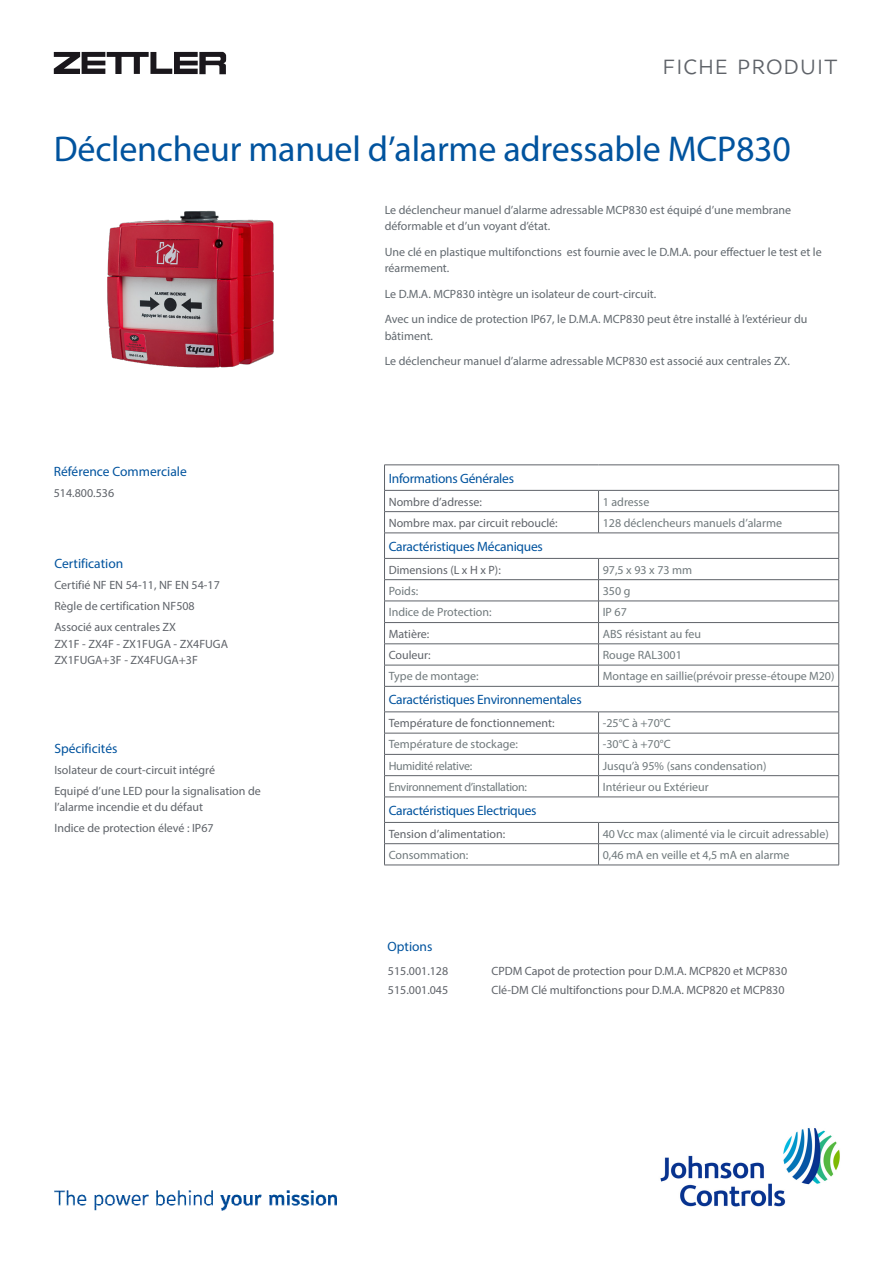
<style>
.page{position:relative;width:893px;height:1263px;background:#fff}
.page>*{position:absolute;margin:0;border:0;box-sizing:border-box;transform-origin:0 0}
.Main_Headline{font:36px "Myriad Pro";letter-spacing:-.01em;color:#01539e}
.t1{font:300 27px "Maurea Jci Caps ML";color:#5f6369}
.Para_title{font:13.5px "Myriad Pro";letter-spacing:-.02em;color:#01539e}
.Para_title-2{font:13.5px "Myriad Pro";color:#01539e}
.Body{font:12px/16.5px "Myriad Pro";color:#5f6369}
.Para_title-3{font:12px/16.5px "Myriad Pro";color:#61686e}
.t2{font:12px "Myriad Pro";color:#70797c}
.t3{font:12px "Myriad Pro";letter-spacing:-.025em;color:#70797c}
.Para_title-4{font:12px "Myriad Pro";color:#5f6369}
</style>
<div class="page">
<svg style="left:54px;top:52px;width:172px;height:22px"></svg>
<hr style="left:384px;top:465px;width:214px;height:1px;background:#5f6369">
<hr style="left:598px;top:465px;width:241px;height:1px;background:#5f6369">
<hr style="left:384px;top:490px;width:214px;height:1px;background:#5f6369">
<hr style="left:598px;top:490px;width:241px;height:1px;background:#5f6369">
<hr style="left:384px;top:511px;width:214px;height:1px;background:#5f6369">
<hr style="left:598px;top:511px;width:241px;height:1px;background:#5f6369">
<svg style="left:598px;top:491px;width:1px;height:42px"></svg>
<hr style="left:384px;top:533px;width:214px;height:1px;background:#5f6369">
<hr style="left:598px;top:533px;width:241px;height:1px;background:#5f6369">
<hr style="left:384px;top:558px;width:214px;height:1px;background:#5f6369">
<hr style="left:598px;top:558px;width:241px;height:1px;background:#5f6369">
<hr style="left:384px;top:579px;width:214px;height:1px;background:#5f6369">
<hr style="left:598px;top:579px;width:241px;height:1px;background:#5f6369">
<hr style="left:384px;top:601px;width:214px;height:1px;background:#5f6369">
<hr style="left:598px;top:601px;width:241px;height:1px;background:#5f6369">
<hr style="left:384px;top:622px;width:214px;height:1px;background:#5f6369">
<hr style="left:598px;top:622px;width:241px;height:1px;background:#5f6369">
<hr style="left:384px;top:643px;width:214px;height:1px;background:#5f6369">
<hr style="left:598px;top:643px;width:241px;height:1px;background:#5f6369">
<hr style="left:384px;top:665px;width:214px;height:1px;background:#5f6369">
<hr style="left:598px;top:665px;width:241px;height:1px;background:#5f6369">
<svg style="left:598px;top:559px;width:1px;height:127px"></svg>
<hr style="left:384px;top:686px;width:214px;height:1px;background:#5f6369">
<hr style="left:598px;top:686px;width:241px;height:1px;background:#5f6369">
<hr style="left:384px;top:712px;width:214px;height:1px;background:#5f6369">
<hr style="left:598px;top:712px;width:241px;height:1px;background:#5f6369">
<hr style="left:384px;top:733px;width:214px;height:1px;background:#5f6369">
<hr style="left:598px;top:733px;width:241px;height:1px;background:#5f6369">
<hr style="left:384px;top:754px;width:214px;height:1px;background:#5f6369">
<hr style="left:598px;top:754px;width:241px;height:1px;background:#5f6369">
<hr style="left:384px;top:775px;width:214px;height:1px;background:#5f6369">
<hr style="left:598px;top:775px;width:241px;height:1px;background:#5f6369">
<svg style="left:598px;top:712px;width:1px;height:85px"></svg>
<hr style="left:384px;top:797px;width:214px;height:1px;background:#5f6369">
<hr style="left:598px;top:797px;width:241px;height:1px;background:#5f6369">
<hr style="left:384px;top:822px;width:214px;height:1px;background:#5f6369">
<hr style="left:598px;top:822px;width:241px;height:1px;background:#5f6369">
<hr style="left:384px;top:843px;width:214px;height:1px;background:#5f6369">
<svg style="left:384px;top:466px;width:1px;height:399px"></svg>
<hr style="left:598px;top:843px;width:241px;height:1px;background:#5f6369">
<svg style="left:598px;top:823px;width:1px;height:42px"></svg>
<svg style="left:838px;top:465px;width:1px;height:400px"></svg>
<hr style="left:384px;top:865px;width:214px;height:1px;background:#5f6369">
<hr style="left:598px;top:865px;width:241px;height:1px;background:#5f6369">
<img style="left:107px;top:210px;width:167px;height:158px">
<img style="left:660px;top:1128px;width:180px;height:79px">
<img style="left:54px;top:1190px;width:282px;height:20px">
<p class="t1" style="left:662px;top:53px;width:177px">fiche produit</p>
<p class="Main_Headline" style="left:54px;top:127px;width:738px">Déclencheur manuel d’alarme adressable MCP830</p>
<p class="Para_title-2" style="left:54px;top:463px;width:135px">Référence Commerciale</p>
<p class="Para_title-4" style="left:54px;top:485px;width:62px">514.800.536</p>
<p class="Para_title-2" style="left:54px;top:555px;width:70px">Certification</p>
<p class="Body" style="left:54px;top:577px;width:167px">Certifié NF EN 54-11, NF EN 54-17</p>
<p class="Body" style="left:54px;top:598px;width:142px">Règle de certification NF508</p>
<p class="Body" style="left:54px;top:619px;width:123px">Associé aux centrales ZX</p>
<p class="Body" style="left:54px;top:635px;width:175px">ZX1F - ZX4F - ZX1FUGA - ZX4FUGA</p>
<p class="Body" style="left:54px;top:652px;width:145px">ZX1FUGA+3F - ZX4FUGA+3F</p>
<p class="Para_title-2" style="left:54px;top:740px;width:65px">Spécificités</p>
<p class="Body" style="left:54px;top:761px;width:162px">Isolateur de court-circuit intégré</p>
<p class="Body" style="left:54px;top:782px;width:208px">Equipé d’une LED pour la signalisation de l’alarme incendie et du défaut</p>
<p class="Body" style="left:54px;top:820px;width:161px">Indice de protection élevé : IP67</p>
<p class="Para_title-3" style="left:385px;top:201px;width:408px">Le déclencheur manuel d’alarme adressable MCP830 est équipé d’une membrane déformable et d’un voyant d’état.</p>
<p class="Para_title-3" style="left:385px;top:243px;width:439px">Une clé en plastique multifonctions est fournie avec le D.M.A. pour effectuer le test et le réarmement.</p>
<p class="Para_title-3" style="left:385px;top:285px;width:273px">Le D.M.A. MCP830 intègre un isolateur de court-circuit.</p>
<p class="Para_title-3" style="left:385px;top:311px;width:424px">Avec un indice de protection IP67, le D.M.A. MCP830 peut être installé à l’extérieur du bâtiment.</p>
<p class="Para_title-3" style="left:385px;top:353px;width:407px">Le déclencheur manuel d’alarme adressable MCP830 est associé aux centrales ZX.</p>
<p class="Para_title" style="left:389px;top:470px;width:127px">Informations Générales</p>
<p class="Body" style="left:389px;top:493px;width:95px">Nombre d’adresse:</p>
<p class="t2" style="left:603px;top:494px;width:48px">1 adresse</p>
<p class="Body" style="left:389px;top:514px;width:170px">Nombre max. par circuit rebouclé:</p>
<p class="t2" style="left:603px;top:515px;width:181px">128 déclencheurs manuels d’alarme</p>
<p class="Para_title" style="left:389px;top:538px;width:156px">Caractéristiques Mécaniques</p>
<p class="Body" style="left:389px;top:561px;width:114px">Dimensions (L x H x P):</p>
<p class="t2" style="left:603px;top:562px;width:91px">97,5 x 93 x 73 mm</p>
<p class="t2" style="left:389px;top:583px;width:31px">Poids:</p>
<p class="t2" style="left:603px;top:583px;width:29px">350 g</p>
<p class="t2" style="left:389px;top:605px;width:104px">Indice de Protection:</p>
<p class="t2" style="left:603px;top:605px;width:26px">IP 67</p>
<p class="Body" style="left:389px;top:625px;width:42px">Matière:</p>
<p class="t2" style="left:603px;top:626px;width:100px">ABS résistant au feu</p>
<p class="Body" style="left:389px;top:646px;width:43px">Couleur:</p>
<p class="t2" style="left:603px;top:647px;width:81px">Rouge RAL3001</p>
<p class="t2" style="left:389px;top:669px;width:92px">Type de montage:</p>
<p class="t2" style="left:603px;top:669px;width:233px">Montage en saillie(prévoir presse-étoupe M20)</p>
<p class="Para_title" style="left:389px;top:691px;width:194px">Caractéristiques Environnementales</p>
<p class="Body" style="left:389px;top:714px;width:167px">Température de fonctionnement:</p>
<p class="t2" style="left:603px;top:715px;width:69px">-25°C à +70°C</p>
<p class="t2" style="left:389px;top:737px;width:131px">Température de stockage:</p>
<p class="t2" style="left:603px;top:737px;width:69px">-30°C à +70°C</p>
<p class="t3" style="left:389px;top:758px;width:85px">Humidité relative:</p>
<p class="t2" style="left:603px;top:758px;width:165px">Jusqu’à 95% (sans condensation)</p>
<p class="t3" style="left:389px;top:779px;width:140px">Environnement d’installation:</p>
<p class="t2" style="left:603px;top:779px;width:107px">Intérieur ou Extérieur</p>
<p class="Para_title" style="left:389px;top:802px;width:149px">Caractéristiques Electriques</p>
<p class="Body" style="left:389px;top:825px;width:118px">Tension d’alimentation:</p>
<p class="t2" style="left:603px;top:826px;width:228px">40 Vcc max (alimenté via le circuit adressable)</p>
<p class="t2" style="left:389px;top:847px;width:81px">Consommation:</p>
<p class="t2" style="left:603px;top:847px;width:188px">0,46 mA en veille et 4,5 mA en alarme</p>
<p class="Para_title-2" style="left:388px;top:938px;width:46px">Options</p>
<p class="Body" style="left:388px;top:963px;width:62px">515.001.128</p>
<p class="Body" style="left:491px;top:963px;width:297px">CPDM Capot de protection pour D.M.A. MCP820 et MCP830</p>
<p class="Body" style="left:388px;top:982px;width:62px">515.001.045</p>
<p class="Body" style="left:491px;top:982px;width:295px">Clé-DM Clé multifonctions pour D.M.A. MCP820 et MCP830</p>
</div>
